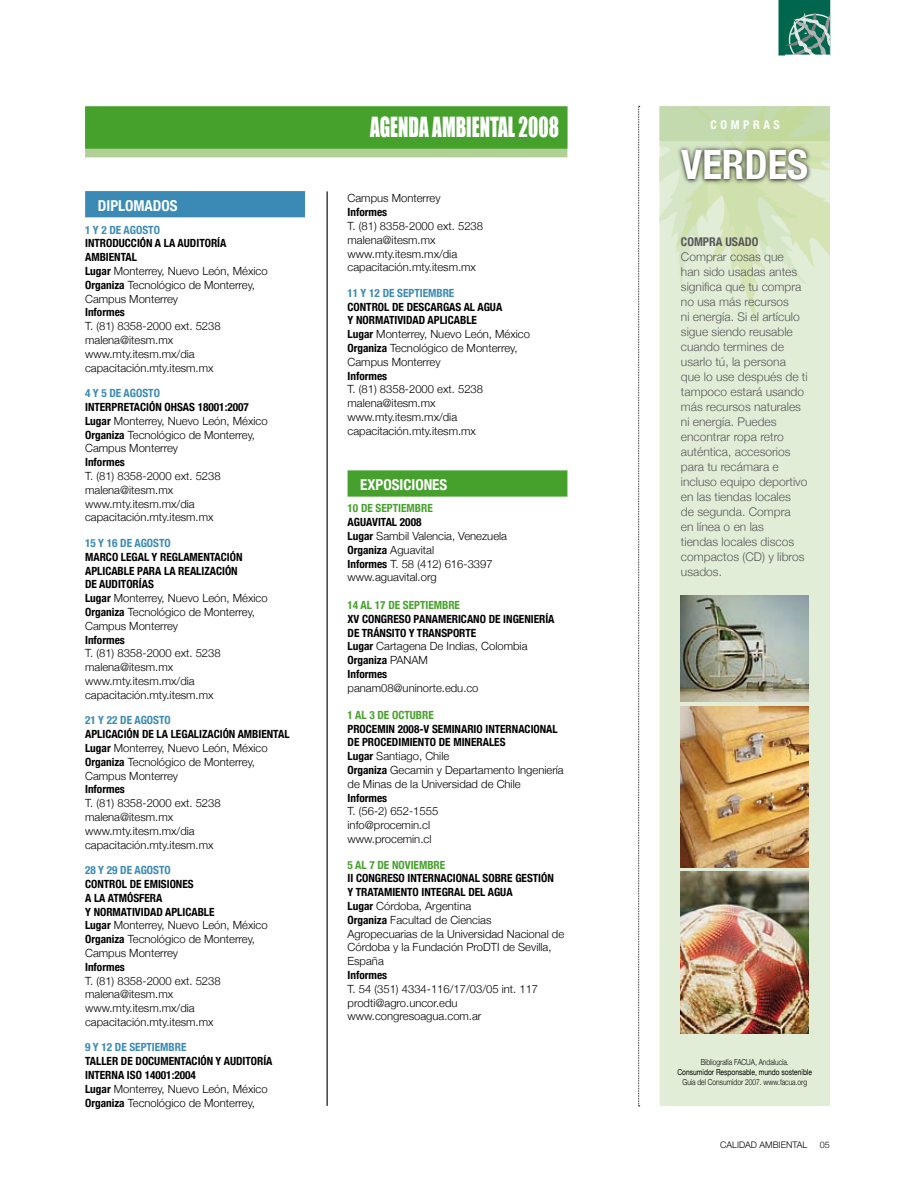
<style>
.page{position:relative;width:915px;height:1191px;background:#fff}
.page>*{position:absolute;margin:0;border:0;box-sizing:border-box;transform-origin:0 0}
.t1{font:700 condensed 40.5px "Helvetica Neue";color:#fff}
.t2{font:25.5px "Impact";color:#fff;scale:.75 1}
.t3{font:700 condensed 15px "Helvetica Neue";color:#fff}
.t4{font:300 12px/15px "Helvetica Neue";color:#58585a}
.t5{font:700 condensed 12px "Helvetica Neue";color:#58585a}
.t6{font:700 condensed 12px "Helvetica Neue";letter-spacing:.3em;color:#fff}
.t7{font:300 11.25px/13.8px "Helvetica Neue";color:#000}
.t8{font:700 condensed 11.25px/13.8px "Helvetica Neue";color:#000}
.t9{font:700 condensed 11.25px "Helvetica Neue";color:#3b8ab5}
.t10{font:700 condensed 11.25px "Helvetica Neue";color:#45a12b}
.t11{font:300 9px "Helvetica Neue";color:#000}
.t12{font:300 8.25px "Helvetica Neue";color:#000;scale:.81 1}
.t13{font:8.25px "Helvetica Neue";color:#000;scale:.81 1}
.s1{font-weight:700;font-stretch:condensed}
.s2{font-weight:300;font-stretch:normal}
</style>
<div class="page">
<div style="left:348px;top:471px;width:218px;height:25px;background:#45a12b"></div>
<div style="left:347px;top:470px;width:220px;height:26px;border:2px solid #45a12b"></div>
<svg style="left:778px;top:0;width:51px;height:56px;background:#3b8372"></svg>
<div style="left:86px;top:107px;width:480px;height:50px;background:#b1d096"></div>
<div style="left:86px;top:107px;width:480px;height:41px;background:#45a12b"></div>
<div style="left:85px;top:106px;width:482px;height:43px;border:2px solid #45a12b"></div>
<hr style="left:326px;top:191px;width:1px;height:915px;background:#000">
<div style="left:86px;top:192px;width:218px;height:25px;background:#3b8ab5"></div>
<div style="left:85px;top:191px;width:220px;height:26px;border:2px solid #3b8ab5"></div>
<div style="left:659px;top:107px;width:170px;height:998px;background:#e2edd7"></div>
<div style="left:659px;top:106px;width:170px;height:1000px;border:1px solid #e2edd7"></div>
<svg style="left:659px;top:106px;width:170px;height:217px"></svg>
<svg style="left:676px;top:144px;width:136px;height:41px;background:#838d73"></svg>
<svg style="left:638px;top:106px;width:1px;height:1000px"></svg>
<img style="left:680px;top:872px;width:128px;height:161px">
<img style="left:680px;top:706px;width:128px;height:161px">
<img style="left:680px;top:595px;width:128px;height:107px">
<h2 class="t2" style="left:370px;top:112px;width:253px">AGENDA AMBIENTAL 2008</h2>
<p class="t6" style="left:710px;top:117px;width:71px">COMPRAS</p>
<h1 class="t1" style="left:681px;top:140px;width:128px">VERDES</h1>
<p class="t7" style="left:347px;top:191px;width:94px">Campus Monterrey</p>
<p class="t8" style="left:347px;top:205px;width:41px">Informes</p>
<p class="t7" style="left:347px;top:219px;width:137px">T. (81) 8358-2000 ext. 5238 malena@itesm.mx www.mty.itesm.mx/dia capacitación.mty.itesm.mx</p>
<p class="t9" style="left:347px;top:286px;width:108px">11 Y 12 DE SEPTIEMBRE</p>
<p class="t7" style="left:347px;top:299px;width:184px"><span class="s1">CONTROL DE DESCARGAS AL AGUA<br>Y NORMATIVIDAD APLICABLE<br>Lugar</span> Monterrey, Nuevo León, México<br><span class="s1">Organiza</span> Tecnológico de Monterrey,<br>Campus Monterrey</p>
<p class="t8" style="left:347px;top:368px;width:41px">Informes</p>
<p class="t7" style="left:347px;top:382px;width:137px">T. (81) 8358-2000 ext. 5238 malena@itesm.mx www.mty.itesm.mx/dia capacitación.mty.itesm.mx</p>
<h3 class="t3" style="left:98px;top:196px;width:81px">DIPLOMADOS</h3>
<p class="t9" style="left:85px;top:223px;width:76px">1 Y 2 DE AGOSTO</p>
<p class="t7" style="left:85px;top:236px;width:184px"><span class="s1">INTRODUCCIÓN A LA AUDITORÍA<br>AMBIENTAL<br>Lugar</span> Monterrey, Nuevo León, México<br><span class="s1">Organiza</span> Tecnológico de Monterrey,<br>Campus Monterrey</p>
<p class="t8" style="left:85px;top:305px;width:41px">Informes</p>
<p class="t7" style="left:85px;top:319px;width:137px">T. (81) 8358-2000 ext. 5238 malena@itesm.mx www.mty.itesm.mx/dia capacitación.mty.itesm.mx</p>
<p class="t9" style="left:85px;top:386px;width:76px">4 y 5 DE AGOSTO</p>
<p class="t7" style="left:85px;top:400px;width:184px"><span class="s1">INTERPRETACIÓN OHSAS 18001:2007<br>Lugar</span> Monterrey, Nuevo León, México<br><span class="s1">Organiza</span> Tecnológico de Monterrey,<br>Campus Monterrey</p>
<p class="t8" style="left:85px;top:455px;width:41px">Informes</p>
<p class="t7" style="left:85px;top:469px;width:137px">T. (81) 8358-2000 ext. 5238 malena@itesm.mx www.mty.itesm.mx/dia capacitación.mty.itesm.mx</p>
<p class="t9" style="left:85px;top:536px;width:87px">15 y 16 DE AGOSTO</p>
<p class="t8" style="left:85px;top:550px;width:184px">MARCO LEGAL Y REGLAMENTACIÓN<br>APLICABLE PARA LA REALIZACIÓN<br>DE AUDITORÍAS<br>Lugar <span class="s2">Monterrey, Nuevo León, México<br></span>Organiza <span class="s2">Tecnológico de Monterrey,<br>Campus Monterrey</span></p>
<p class="t8" style="left:85px;top:632px;width:41px">Informes</p>
<p class="t7" style="left:85px;top:646px;width:137px">T. (81) 8358-2000 ext. 5238 malena@itesm.mx www.mty.itesm.mx/dia capacitación.mty.itesm.mx</p>
<p class="t9" style="left:85px;top:713px;width:87px">21 Y 22 DE AGOSTO</p>
<p class="t7" style="left:85px;top:727px;width:206px"><span class="s1">APLICACIÓN DE LA LEGALIZACIÓN AMBIENTAL Lugar</span> Monterrey, Nuevo León, México <span class="s1">Organiza</span> Tecnológico de Monterrey, Campus Monterrey</p>
<p class="t8" style="left:85px;top:782px;width:41px">Informes</p>
<p class="t7" style="left:85px;top:796px;width:137px">T. (81) 8358-2000 ext. 5238 malena@itesm.mx www.mty.itesm.mx/dia capacitación.mty.itesm.mx</p>
<p class="t9" style="left:85px;top:863px;width:87px">28 y 29 DE AGOSTO</p>
<p class="t8" style="left:85px;top:877px;width:184px">CONTROL DE EMISIONES<br>A LA ATMÓSFERA<br>Y NORMATIVIDAD APLICABLE<br>Lugar <span class="s2">Monterrey, Nuevo León, México<br></span>Organiza <span class="s2">Tecnológico de Monterrey,<br>Campus Monterrey</span></p>
<p class="t8" style="left:85px;top:959px;width:41px">Informes</p>
<p class="t7" style="left:85px;top:973px;width:137px">T. (81) 8358-2000 ext. 5238 malena@itesm.mx www.mty.itesm.mx/dia capacitación.mty.itesm.mx</p>
<p class="t9" style="left:85px;top:1040px;width:103px">9 Y 12 DE SEPTIEMBRE</p>
<p class="t8" style="left:85px;top:1054px;width:189px">TALLER DE DOCUMENTACIÓN Y AUDITORÍA INTERNA ISO 14001:2004<br>Lugar <span class="s2">Monterrey, Nuevo León, México </span>Organiza <span class="s2">Tecnológico de Monterrey,</span></p>
<p class="t12" style="left:700px;top:1057px;width:110px">Bibliografía FACUA, Andalucía.</p>
<p class="t5" style="left:680px;top:234px;width:15px">Compra</p>
<p class="t5" style="left:725px;top:234px;width:8px">usado</p>
<p class="t4" style="left:680px;top:248px;width:128px">Comprar cosas que<br>han sido usadas antes significa que tu compra no usa más recursos<br>ni energía. Si el artículo sigue siendo reusable cuando termines de usarlo tú, la persona que lo use después de ti tampoco estará usando más recursos naturales ni energía. Puedes encontrar ropa retro auténtica, accesorios para tu recámara e incluso equipo deportivo en las tiendas locales<br>de segunda. Compra<br>en línea o en las<br>tiendas locales discos compactos (CD) y libros usados.</p>
<h3 class="t3" style="left:360px;top:475px;width:88px">EXPOSICIONES</h3>
<p class="t10" style="left:347px;top:501px;width:87px">10 DE SEPTIEMBRE</p>
<p class="t7" style="left:347px;top:515px;width:161px"><span class="s1">AGUAVITAL 2008<br>Lugar</span> Sambil Valencia, Venezuela<br><span class="s1">Organiza</span> Aguavital<br><span class="s1">Informes</span> T. 58 (412) 616-3397 www.aguavital.org</p>
<p class="t10" style="left:347px;top:598px;width:114px">14 al 17 DE SEPTIEMBRE</p>
<p class="t8" style="left:347px;top:611px;width:208px">XV CONGRESO PANAMERICANO DE INGENIERÍA<br>DE TRÁNSITO Y TRANSPORTE<br>Lugar <span class="s2">Cartagena De Indias, Colombia<br></span>Organiza <span class="s2">PANAM<br></span>Informes</p>
<p class="t7" style="left:347px;top:680px;width:132px">panam08@uninorte.edu.co</p>
<p class="t10" style="left:347px;top:708px;width:88px">1 AL 3 DE OCTUBRE</p>
<p class="t8" style="left:347px;top:721px;width:218px">PROCEMIN 2008-V SEMINARIO INTERNACIONAL DE PROCEDIMIENTO DE MINERALES<br>Lugar <span class="s2">Santiago, Chile<br></span>Organiza <span class="s2">Gecamin y Departamento Ingeniería de Minas de la Universidad de Chile</span></p>
<p class="t8" style="left:347px;top:790px;width:41px">Informes</p>
<p class="t7" style="left:347px;top:804px;width:92px">T. (56-2) 652-1555 info@procemin.cl www.procemin.cl</p>
<p class="t10" style="left:347px;top:857px;width:99px">5 AL 7 DE NOVIEMBRE</p>
<p class="t7" style="left:347px;top:871px;width:218px"><span class="s1">II CONGRESO INTERNACIONAL SOBRE GESTIÓN<br>Y TRATAMIENTO INTEGRAL DEL AGUA<br>Lugar</span> Córdoba, Argentina<br><span class="s1">Organiza</span> Facultad de Ciencias<br>Agropecuarias de la Universidad Nacional de<br>Córdoba y la Fundación ProDTI de Sevilla,<br>España</p>
<p class="t8" style="left:347px;top:968px;width:41px">Informes</p>
<p class="t7" style="left:347px;top:981px;width:192px">T. 54 (351) 4334-116/17/03/05 int. 117 prodti@agro.uncor.edu www.congresoagua.com.ar</p>
<p class="t13" style="left:677px;top:1067px;width:167px">Consumidor Responsable, mundo sostenible</p>
<p class="t12" style="left:682px;top:1077px;width:155px">Guía del Consumidor 2007. www.facua.org</p>
<p class="t11" style="left:720px;top:1139px;width:89px">CALIDAD AMBIENTAL</p>
<p class="t11" style="left:819px;top:1139px;width:12px">05</p>
</div>
